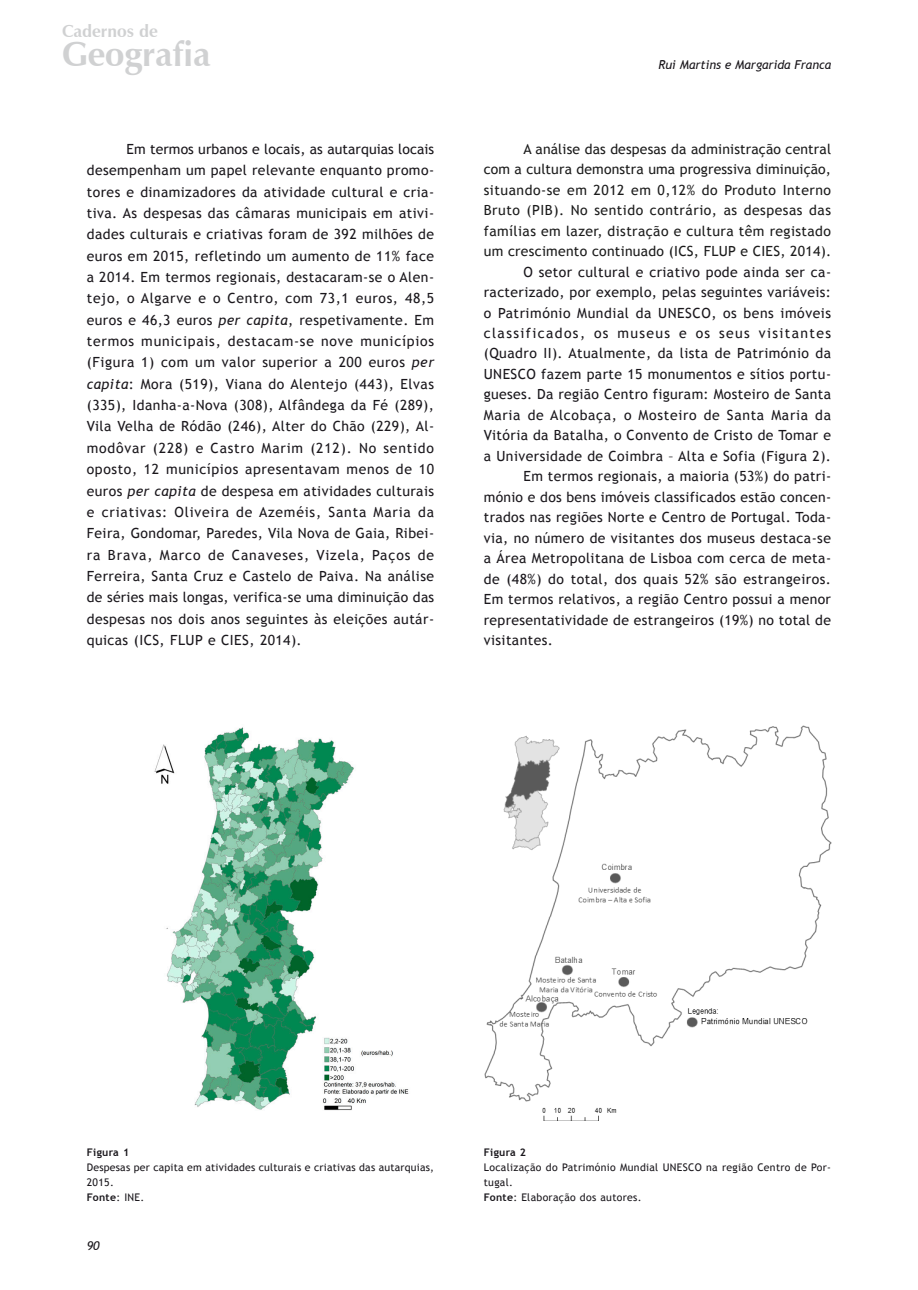
<style>
.page{position:relative;width:918px;height:1290px;background:#fff}
.page>*{position:absolute;margin:0;border:0;box-sizing:border-box;transform-origin:0 0}
.t1{font:700 34.48px "Zapf Humanist 601 BT";color:#d0d1d2}
.t2{font:700 17.32px "Zapf Humanist 601 BT";color:#d0d1d2}
.Texto_-_Corpo_de_Tex{font:14px/21.3px "Trebuchet MS";letter-spacing:.03em;color:#1a171c;text-align:justify}
.Texto_-_Corpo_de_Tex-2{font:14px/20.5px "Trebuchet MS";letter-spacing:.02em;color:#1c1c1c;text-align:justify}
.t3{font:italic 12.25px "Trebuchet MS";color:#1a171c}
.Legenda_Figura{font:10.5px/14.9px "Trebuchet MS";letter-spacing:.03em;color:#1a171c}
.Legenda_Figura-2{font:700 10.5px "Trebuchet MS";letter-spacing:.03em;color:#1a171c}
.s1{font-style:italic}
.s2{font-weight:400}
.s3{font-weight:700}
</style>
<div class="page">
<img style="left:154px;top:727px;width:255px;height:384px">
<img style="left:484px;top:726px;width:347px;height:395px">
<p class="t2" style="left:62px;top:21px;width:97px">Cadernos de</p>
<h1 class="t1" style="left:62px;top:33px;width:150px">Geografia</h1>
<p class="t3" style="left:658px;top:57px;width:174px">Rui Martins e Margarida Franca</p>
<p class="Texto_-_Corpo_de_Tex" style="left:87px;top:138px;width:349px;text-indent:40px">Em termos urbanos e locais, as autarquias locais desempenham um papel relevante enquanto promo&shy;tores e dinamizadores da atividade cultural e cria&shy;tiva. As despesas das câmaras municipais em ativi&shy;dades culturais e criativas foram de 392 milhões de euros em 2015, refletindo um aumento de 11% face a 2014. Em termos regionais, destacaram-se o Alen&shy;tejo, o Algarve e o Centro, com 73,1 euros, 48,5 euros e 46,3 euros <span class="s1">per capita</span>, respetivamente. Em termos municipais, destacam-se nove municípios (Figura 1) com um valor superior a 200 euros <span class="s1">per capita</span>: Mora (519), Viana do Alentejo (443), Elvas (335), Idanha-a-Nova (308), Alfândega da Fé (289), Vila Velha de Ródão (246), Alter do Chão (229), Al&shy;modôvar (228) e Castro Marim (212). No sentido oposto, 12 municípios apresentavam menos de 10 euros <span class="s1">per capita</span> de despesa em atividades culturais e criativas: Oliveira de Azeméis, Santa Maria da Feira, Gondomar, Paredes, Vila Nova de Gaia, Ribei&shy;ra Brava, Marco de Canaveses, Vizela, Paços de Ferreira, Santa Cruz e Castelo de Paiva. Na análise de séries mais longas, verifica-se uma diminuição das despesas nos dois anos seguintes às eleições autár&shy;quicas (ICS, FLUP e CIES, 2014).</p>
<p class="Texto_-_Corpo_de_Tex-2" style="left:484px;top:139px;width:349px;text-indent:40px">A análise das despesas da administração central com a cultura demonstra uma progressiva diminuição, situando-se em 2012 em 0,12% do Produto Interno Bruto (PIB). No sentido contrário, as despesas das famílias em lazer, distração e cultura têm registado um crescimento continuado (ICS, FLUP e CIES, 2014).</p>
<p class="Texto_-_Corpo_de_Tex" style="left:484px;top:262px;width:349px;line-height:20.5px;text-indent:40px">O setor cultural e criativo pode ainda ser ca&shy;racterizado, por exemplo, pelas seguintes variáveis: o Património Mundial da UNESCO, os bens imóveis classificados, os museus e os seus visitantes (Quadro II). Atualmente, da lista de Património da UNESCO fazem parte 15 monumentos e sítios portu&shy;gueses. Da região Centro figuram: Mosteiro de Santa Maria de Alcobaça, o Mosteiro de Santa Maria da Vitória da Batalha, o Convento de Cristo de Tomar e a Universidade de Coimbra – Alta e Sofia (Figura 2).</p>
<p class="Texto_-_Corpo_de_Tex" style="left:484px;top:466px;width:349px;line-height:20.5px;text-indent:40px">Em termos regionais, a maioria (53%) do patri&shy;mónio e dos bens imóveis classificados estão concen&shy;trados nas regiões Norte e Centro de Portugal. Toda&shy;via, no número de visitantes dos museus destaca-se a Área Metropolitana de Lisboa com cerca de meta&shy;de (48%) do total, dos quais 52% são estrangeiros.<br>Em termos relativos, a região Centro possui a menor representatividade de estrangeiros (19%) no total de visitantes.</p>
<p class="Legenda_Figura-2" style="left:87px;top:1146px;width:44px">Figura 1</p>
<p class="Legenda_Figura" style="left:87px;top:1160px;width:349px">Despesas per capita em atividades culturais e criativas das autarquias,<br>2015.</p>
<p class="Legenda_Figura-2" style="left:87px;top:1190px;width:59px">Fonte<span class="s2">: INE.</span></p>
<p class="t3" style="left:87px;top:1238px;width:14px">90</p>
<p class="Legenda_Figura-2" style="left:484px;top:1146px;width:44px">Figura 2</p>
<p class="Legenda_Figura" style="left:484px;top:1160px;width:349px">Localização do Património Mundial UNESCO na região Centro de Por&shy;tugal.</p>
<p class="Legenda_Figura" style="left:484px;top:1189px;width:159px"><span class="s3">Fonte</span>: Elaboração dos autores.</p>
</div>
